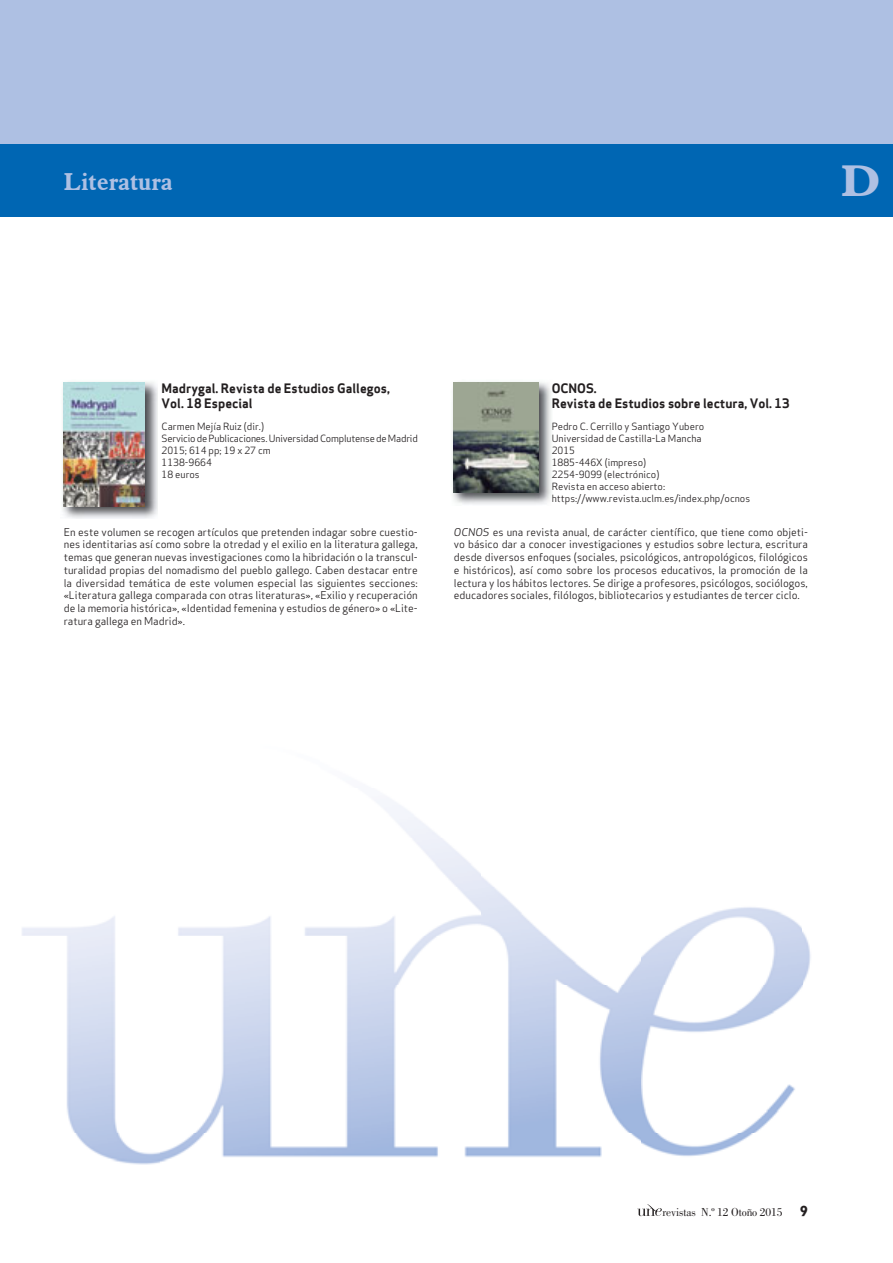
<style>
.page{position:relative;width:893px;height:1263px;background:#fff}
.page>*{position:absolute;margin:0;border:0;box-sizing:border-box;transform-origin:0 0}
.t1{font:700 43.5px "Aldine 721 BT";color:#aec0e3;scale:1.1 1}
.t2{font:700 24px "Aldine 721 BT";color:#aec0e3}
.t3{font:12.75px/15px "Apex Sans Bold T";color:#231f20}
.t4{font:12px "Bodoni Std";letter-spacing:-.01em;color:#231f20;scale:.95 1}
.t5{font:10.5px/12.8px "Apex Sans Book T";color:#231f20;text-align:justify}
.t6{font:9.75px/12px "Apex Sans Book T";color:#231f20}
.t7{font:9.75px/12px "Apex Sans Book T";letter-spacing:-.02em;color:#231f20}
.s1{font-family:"Apex Sans Book Italic T"}
.s2{font-family:"Gill Sans Std";font-weight:700;font-size:15px}
</style>
<div class="page">
<div style="left:0;top:0;width:893px;height:217px;background:#aec0e3"></div>
<div style="left:0;top:145px;width:893px;height:72px;background:#0066b3"></div>
<svg style="left:637px;top:1204px;width:25px;height:12px"></svg>
<img style="left:452px;top:382px;width:100px;height:123px">
<img style="left:454px;top:383px;width:85px;height:109px">
<img style="left:62px;top:382px;width:96px;height:137px">
<img style="left:64px;top:383px;width:81px;height:123px">
<img style="left:22px;top:798px;width:789px;height:367px">
<h2 class="t2" style="left:64px;top:167px;width:111px">Literatura</h2>
<h1 class="t1" style="left:841px;top:154px;width:38px">D</h1>
<p class="t3" style="left:162px;top:380px;width:230px">Madrygal. Revista de Estudios Gallegos,<br>Vol. 18 Especial</p>
<p class="t7" style="left:162px;top:420px;width:258px">Carmen Mejía Ruiz (dir.)<br>Servicio de Publicaciones. Universidad Complutense de Madrid<br>2015; 614 pp; 19 x 27 cm<br>1138-9664<br>18 euros</p>
<p class="t5" style="left:64px;top:525px;width:355px">En este volumen se recogen artículos que pretenden indagar sobre cuestio&shy;nes identitarias así como sobre la otredad y el exilio en la literatura gallega, temas que generan nuevas investigaciones como la hibridación o la transcul&shy;turalidad propias del nomadismo del pueblo gallego. Caben destacar entre la diversidad temática de este volumen especial las siguientes secciones: «Literatura gallega comparada con otras literaturas», «Exilio y recuperación de la memoria histórica», «Identidad femenina y estudios de género» o «Lite&shy;ratura gallega en Madrid».</p>
<p class="t3" style="left:552px;top:380px;width:240px">OCNOS.<br>Revista de Estudios sobre lectura, Vol. 13</p>
<p class="t6" style="left:552px;top:420px;width:200px">Pedro C. Cerrillo y Santiago Yubero<br>Universidad de Castilla-La Mancha<br>2015<br>1885-446X (impreso)<br>2254-9099 (electrónico)<br>Revista en acceso abierto: https://www.revista.uclm.es/index.php/ocnos</p>
<p class="t5" style="left:454px;top:525px;width:355px"><span class="s1">OCNOS</span> es una revista anual, de carácter científico, que tiene como objeti&shy;vo básico dar a conocer investigaciones y estudios sobre lectura, escritura desde diversos enfoques (sociales, psicológicos, antropológicos, filológicos e históricos), así como sobre los procesos educativos, la promoción de la lectura y los hábitos lectores. Se dirige a profesores, psicólogos, sociólogos, educadores sociales, filólogos, bibliotecarios y estudiantes de tercer ciclo.</p>
<p class="t4" style="left:662px;top:1207px;width:155px">revistas N.º 12 Otoño 2015 <span class="s2">9</span></p>
</div>
